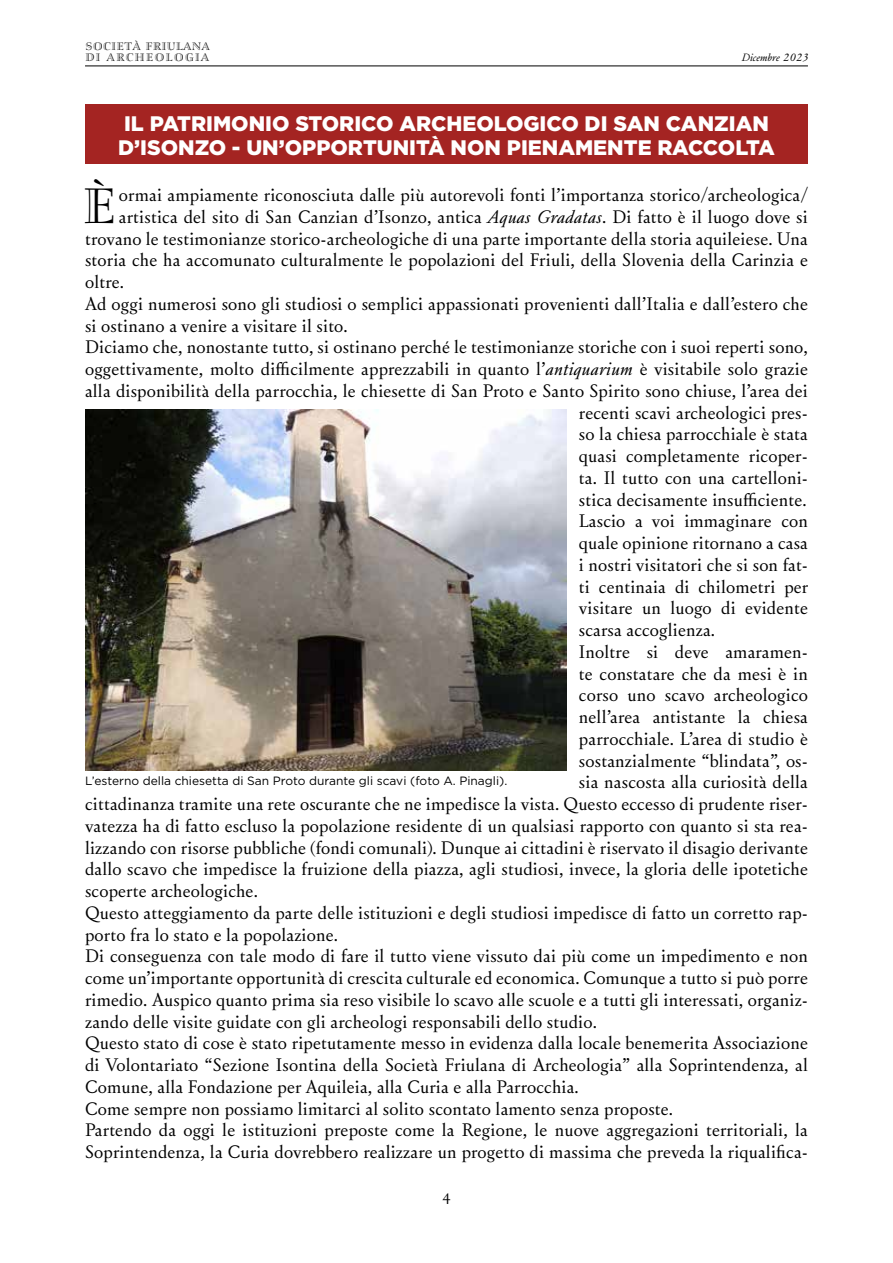
<style>
.page{position:relative;width:893px;height:1263px;background:#fff}
.page>*{position:absolute;margin:0;border:0;box-sizing:border-box;transform-origin:0 0}
.t1{font:48.45px "Smaragd LT Std";color:#000}
.t2{font:900 21px/24px "Gotham";color:#fff}
.t3{font:300 18px "Typografia";letter-spacing:.01em;color:#000}
.t4{font:300 15px "Typografia";color:#000}
.t5{font:12px "Gotham";color:#000}
.t6{font:10.5px/10.5px "Smaragd LT Std";color:#000}
.t7{font:italic 300 10.5px "Typografia";color:#000}
.s1{font-style:italic}
</style>
<div class="page">
<hr style="left:85px;top:66px;width:723px;height:1px;background:#000">
<div style="left:85px;top:104px;width:723px;height:60px;background:#a42422"></div>
<img style="left:85px;top:410px;width:481px;height:361px">
<p class="t6" style="left:85px;top:41px;width:126px">SOCIETÀ FRIULANA<br>DI ARCHEOLOGIA</p>
<p class="t7" style="left:742px;top:51px;width:68px">Dicembre 2023</p>
<p class="t2" style="left:118px;top:111px;width:658px">IL PATRIMONIO STORICO ARCHEOLOGICO DI SAN CANZIAN<br>D’ISONZO - UN’OPPORTUNITÀ NON PIENAMENTE RACCOLTA</p>
<h1 class="t1" style="left:82px;top:176px;width:38px">È</h1>
<p class="t3" style="left:119px;top:183px;width:691px">ormai ampiamente riconosciuta dalle più autorevoli fonti l’importanza storico/archeologica/</p>
<p class="t3" style="left:119px;top:205px;width:690px">artistica del sito di San Canzian d’Isonzo, antica <span class="s1">Aquas Gradatas</span>. Di fatto è il luogo dove si</p>
<p class="t3" style="left:85px;top:227px;width:724px">trovano le testimonianze storico-archeologiche di una parte importante della storia aquileiese. Una</p>
<p class="t3" style="left:85px;top:249px;width:724px">storia che ha accomunato culturalmente le popolazioni del Friuli, della Slovenia della Carinzia e</p>
<p class="t3" style="left:85px;top:270px;width:41px">oltre.</p>
<p class="t3" style="left:85px;top:292px;width:724px">Ad oggi numerosi sono gli studiosi o semplici appassionati provenienti dall’Italia e dall’estero che</p>
<p class="t3" style="left:85px;top:314px;width:264px">si ostinano a venire a visitare il sito.</p>
<p class="t3" style="left:85px;top:336px;width:724px">Diciamo che, nonostante tutto, si ostinano perché le testimonianze storiche con i suoi reperti sono,</p>
<p class="t3" style="left:85px;top:357px;width:724px">oggettivamente, molto difficilmente apprezzabili in quanto l’<span class="s1">antiquarium</span> è visitabile solo grazie</p>
<p class="t3" style="left:85px;top:379px;width:724px">alla disponibilità della parrocchia, le chiesette di San Proto e Santo Spirito sono chiuse, l’area dei</p>
<p class="t3" style="left:579px;top:401px;width:230px">recenti scavi archeologici pres-</p>
<p class="t3" style="left:579px;top:423px;width:230px">so la chiesa parrocchiale è stata</p>
<p class="t3" style="left:579px;top:444px;width:230px">quasi completamente ricoper-</p>
<p class="t3" style="left:579px;top:466px;width:230px">ta. Il tutto con una cartelloni-</p>
<p class="t3" style="left:579px;top:488px;width:229px">stica decisamente insufficiente.</p>
<p class="t3" style="left:579px;top:510px;width:230px">Lascio a voi immaginare con</p>
<p class="t3" style="left:579px;top:531px;width:230px">quale opinione ritornano a casa</p>
<p class="t3" style="left:579px;top:553px;width:230px">i nostri visitatori che si son fat-</p>
<p class="t3" style="left:579px;top:575px;width:231px">ti centinaia di chilometri per</p>
<p class="t3" style="left:579px;top:597px;width:230px">visitare un luogo di evidente</p>
<p class="t3" style="left:579px;top:618px;width:138px">scarsa accoglienza.</p>
<p class="t3" style="left:579px;top:640px;width:230px">Inoltre si deve amaramen-</p>
<p class="t3" style="left:579px;top:662px;width:230px">te constatare che da mesi è in</p>
<p class="t3" style="left:579px;top:684px;width:230px">corso uno scavo archeologico</p>
<p class="t3" style="left:579px;top:705px;width:230px">nell’area antistante la chiesa</p>
<p class="t3" style="left:579px;top:727px;width:230px">parrocchiale. L’area di studio è</p>
<p class="t3" style="left:579px;top:749px;width:230px">sostanzialmente “blindata”, os-</p>
<p class="t3" style="left:579px;top:771px;width:230px">sia nascosta alla curiosità della</p>
<p class="t3" style="left:85px;top:792px;width:724px">cittadinanza tramite una rete oscurante che ne impedisce la vista. Questo eccesso di prudente riser-</p>
<p class="t3" style="left:85px;top:814px;width:724px">vatezza ha di fatto escluso la popolazione residente di un qualsiasi rapporto con quanto si sta rea-</p>
<p class="t3" style="left:85px;top:836px;width:724px">lizzando con risorse pubbliche (fondi comunali). Dunque ai cittadini è riservato il disagio derivante</p>
<p class="t3" style="left:85px;top:858px;width:724px">dallo scavo che impedisce la fruizione della piazza, agli studiosi, invece, la gloria delle ipotetiche</p>
<p class="t3" style="left:85px;top:879px;width:174px">scoperte archeologiche.</p>
<p class="t3" style="left:85px;top:901px;width:724px">Questo atteggiamento da parte delle istituzioni e degli studiosi impedisce di fatto un corretto rap-</p>
<p class="t3" style="left:85px;top:923px;width:255px">porto fra lo stato e la popolazione.</p>
<p class="t3" style="left:85px;top:945px;width:724px">Di conseguenza con tale modo di fare il tutto viene vissuto dai più come un impedimento e non</p>
<p class="t3" style="left:85px;top:966px;width:724px">come un’importante opportunità di crescita culturale ed economica. Comunque a tutto si può porre</p>
<p class="t3" style="left:85px;top:988px;width:724px">rimedio. Auspico quanto prima sia reso visibile lo scavo alle scuole e a tutti gli interessati, organiz-</p>
<p class="t3" style="left:85px;top:1010px;width:513px">zando delle visite guidate con gli archeologi responsabili dello studio.</p>
<p class="t3" style="left:85px;top:1032px;width:724px">Questo stato di cose è stato ripetutamente messo in evidenza dalla locale benemerita Associazione</p>
<p class="t3" style="left:85px;top:1053px;width:724px">di Volontariato “Sezione Isontina della Società Friulana di Archeologia” alla Soprintendenza, al</p>
<p class="t3" style="left:85px;top:1075px;width:495px">Comune, alla Fondazione per Aquileia, alla Curia e alla Parrocchia.</p>
<p class="t3" style="left:85px;top:1097px;width:590px">Come sempre non possiamo limitarci al solito scontato lamento senza proposte.</p>
<p class="t3" style="left:85px;top:1118px;width:724px">Partendo da oggi le istituzioni preposte come la Regione, le nuove aggregazioni territoriali, la</p>
<p class="t3" style="left:85px;top:1140px;width:724px">Soprintendenza, la Curia dovrebbero realizzare un progetto di massima che preveda la riqualifica-</p>
<p class="t5" style="left:85px;top:773px;width:424px">L’esterno della chiesetta di San Proto durante gli scavi (foto A. Pinagli).</p>
<p class="t4" style="left:442px;top:1189px;width:10px">4</p>
</div>
